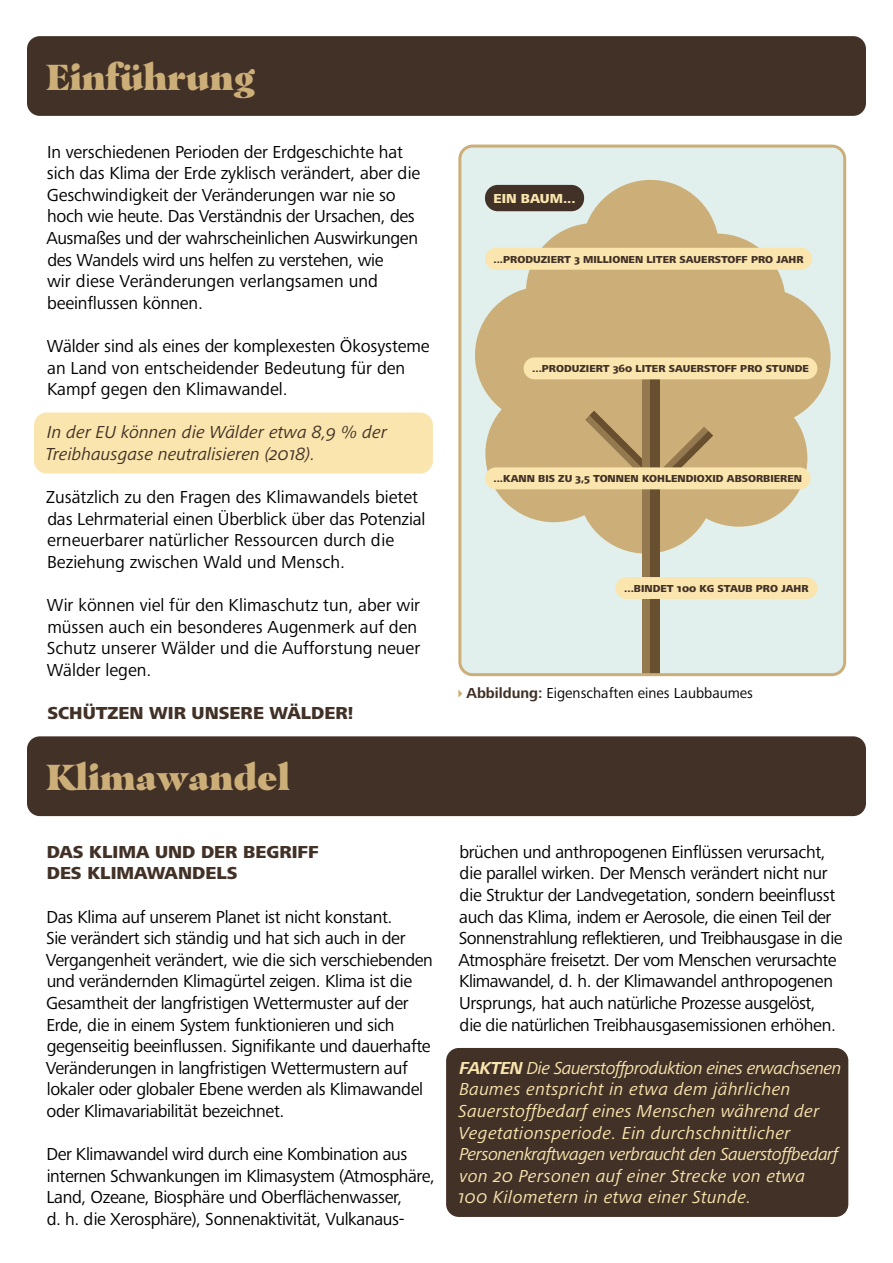
<style>
.page{position:relative;width:893px;height:1263px;background:#fff}
.page>*{position:absolute;margin:0;border:0;box-sizing:border-box;transform-origin:0 0}
.t1{font:900 36px "Masqualero W04";color:#ccae78}
.t2{font:18px/21.6px "Frutiger Next Pro";letter-spacing:-.02em;color:#000}
.t3{font:18px/21.6px "Frutiger Next Pro";color:#000}
.t4{font:italic 18px/21.6px "Frutiger Next Pro";letter-spacing:.01em;color:#fae5ae}
.t5{font:italic 18px/21.6px "Frutiger Next Pro";color:#423127}
.t6{font:800 18px/21.6px "Frutiger Next Pro";color:#423127}
.t7{font:15px "Frutiger Next Pro";color:#000}
.t8{font:800 13.5px "Frutiger Next Pro";color:#fae5ae}
.t9{font:800 10.5px "Frutiger Next Pro";color:#423127}
.s1{font-weight:700;color:#423127}
.s2{font-weight:700}
</style>
<div class="page">
<div style="left:460px;top:146px;width:385px;height:528px;background:#e1f0ec;border-radius:13px"></div>
<div style="left:485px;top:385px;width:137px;height:137px;background:#ccae78;border-radius:50%"></div>
<div style="left:475px;top:286px;width:137px;height:137px;background:#ccae78;border-radius:50%"></div>
<div style="left:526px;top:223px;width:137px;height:137px;background:#ccae78;border-radius:50%"></div>
<div style="left:582px;top:180px;width:137px;height:137px;background:#ccae78;border-radius:50%"></div>
<div style="left:648px;top:234px;width:137px;height:137px;background:#ccae78;border-radius:50%"></div>
<div style="left:693px;top:288px;width:137px;height:137px;background:#ccae78;border-radius:50%"></div>
<div style="left:670px;top:390px;width:137px;height:137px;background:#ccae78;border-radius:50%"></div>
<div style="left:577px;top:417px;width:137px;height:137px;background:#ccae78;border-radius:50%"></div>
<div style="left:585px;top:326px;width:138px;height:137px;background:#ccae78;border-radius:50%"></div>
<svg style="left:585px;top:411px;width:128px;height:79px"></svg>
<div style="left:642px;top:378px;width:17px;height:298px;background:#94794e"></div>
<div style="left:651px;top:378px;width:9px;height:298px;background:#684f30"></div>
<div style="left:27px;top:36px;width:839px;height:80px;background:#423127;border-radius:13px"></div>
<div style="left:34px;top:412px;width:399px;height:61px;background:#fae5ae;border-radius:13px"></div>
<div style="left:458px;top:145px;width:388px;height:531px;border:3px solid #ccae78;border-radius:13px"></div>
<svg style="left:458px;top:689px;width:4px;height:9px"></svg>
<div style="left:485px;top:185px;width:99px;height:26px;background:#423127;border-radius:13px"></div>
<div style="left:485px;top:248px;width:327px;height:22px;background:#fae5ae;border-radius:11px"></div>
<div style="left:524px;top:357px;width:293px;height:22px;background:#fae5ae;border-radius:11px"></div>
<div style="left:485px;top:467px;width:326px;height:22px;background:#fae5ae;border-radius:11px"></div>
<div style="left:615px;top:577px;width:202px;height:22px;background:#fae5ae;border-radius:11px"></div>
<div style="left:27px;top:736px;width:839px;height:80px;background:#423127;border-radius:13px"></div>
<div style="left:446px;top:1048px;width:402px;height:169px;background:#423127;border-radius:13px"></div>
<h1 class="t1" style="left:46px;top:54px;width:211px">Einführung</h1>
<p class="t2" style="left:46px;top:141px;width:375px">In verschiedenen Perioden der Erdgeschichte hat sich das Klima der Erde zyklisch verändert, aber die Geschwindigkeit der Veränderungen war nie so hoch wie heute. Das Verständnis der Ursachen, des Ausmaßes und der wahrscheinlichen Auswirkungen des Wandels wird uns helfen zu verstehen, wie<br>wir diese Veränderungen verlangsamen und beeinflussen können.</p>
<p class="t3" style="left:47px;top:335px;width:384px">Wälder sind als eines der komplexesten Ökosysteme an Land von entscheidender Bedeutung für den<br>Kampf gegen den Klimawandel.</p>
<p class="t5" style="left:46px;top:422px;width:343px">In der EU können die Wälder etwa 8,9 % der<br>Treibhausgase neutralisieren (2018).</p>
<p class="t3" style="left:46px;top:486px;width:381px">Zusätzlich zu den Fragen des Klimawandels bietet das Lehrmaterial einen Überblick über das Potenzial erneuerbarer natürlicher Ressourcen durch die Beziehung zwischen Wald und Mensch.</p>
<p class="t3" style="left:47px;top:594px;width:375px">Wir können viel für den Klimaschutz tun, aber wir müssen auch ein besonderes Augenmerk auf den Schutz unserer Wälder und die Aufforstung neuer Wälder legen.</p>
<p class="t6" style="left:47px;top:702px;width:307px">SCHÜTZEN WIR UNSERE WÄLDER!</p>
<h1 class="t1" style="left:46px;top:754px;width:245px">Klimawandel</h1>
<p class="t6" style="left:47px;top:841px;width:273px">DAS KLIMA UND DER BEGRIFF<br>DES KLIMAWANDELS</p>
<p class="t2" style="left:46px;top:906px;width:389px">Das Klima auf unserem Planet ist nicht konstant.<br>Sie verändert sich ständig und hat sich auch in der Vergangenheit verändert, wie die sich verschiebenden und verändernden Klimagürtel zeigen. Klima ist die Gesamtheit der langfristigen Wettermuster auf der Erde, die in einem System funktionieren und sich gegenseitig beeinflussen. Signifikante und dauerhafte Veränderungen in langfristigen Wettermustern auf lokaler oder globaler Ebene werden als Klimawandel oder Klimavariabilität bezeichnet.</p>
<p class="t2" style="left:46px;top:1143px;width:390px">Der Klimawandel wird durch eine Kombination aus internen Schwankungen im Klimasystem (Atmosphäre, Land, Ozeane, Biosphäre und Oberflächenwasser,<br>d. h. die Xerosphäre), Sonnenaktivität, Vulkanaus-</p>
<p class="t8" style="left:493px;top:191px;width:84px">EIN BAUM...</p>
<p class="t9" style="left:493px;top:253px;width:312px">...PRODUZIERT 3 MILLIONEN LITER SAUERSTOFF PRO JAHR</p>
<p class="t9" style="left:532px;top:363px;width:278px">...PRODUZIERT 360 LITER SAUERSTOFF PRO STUNDE</p>
<p class="t9" style="left:493px;top:473px;width:310px">...KANN BIS ZU 3,5 TONNEN KOHLENDIOXID ABSORBIEREN</p>
<p class="t9" style="left:624px;top:582px;width:186px">...BINDET 100 KG STAUB PRO JAHR</p>
<p class="t7" style="left:466px;top:684px;width:288px"><span class="s1">Abbildung:</span> Eigenschaften eines Laubbaumes</p>
<p class="t2" style="left:458px;top:841px;width:386px">brüchen und anthropogenen Einflüssen verursacht, die parallel wirken. Der Mensch verändert nicht nur die Struktur der Landvegetation, sondern beeinflusst auch das Klima, indem er Aerosole, die einen Teil der Sonnenstrahlung reflektieren, und Treibhausgase in die Atmosphäre freisetzt. Der vom Menschen verursachte Klimawandel, d. h. der Klimawandel anthropogenen Ursprungs, hat auch natürliche Prozesse ausgelöst,<br>die die natürlichen Treibhausgasemissionen erhöhen.</p>
<p class="t4" style="left:458px;top:1057px;width:385px"><span class="s2">FAKTEN</span> Die Sauerstoffproduktion eines erwachsenen Baumes entspricht in etwa dem jährlichen Sauerstoffbedarf eines Menschen während der Vegetationsperiode. Ein durchschnittlicher Personenkraftwagen verbraucht den Sauerstoffbedarf von 20 Personen auf einer Strecke von etwa<br>100 Kilometern in etwa einer Stunde.</p>
</div>
